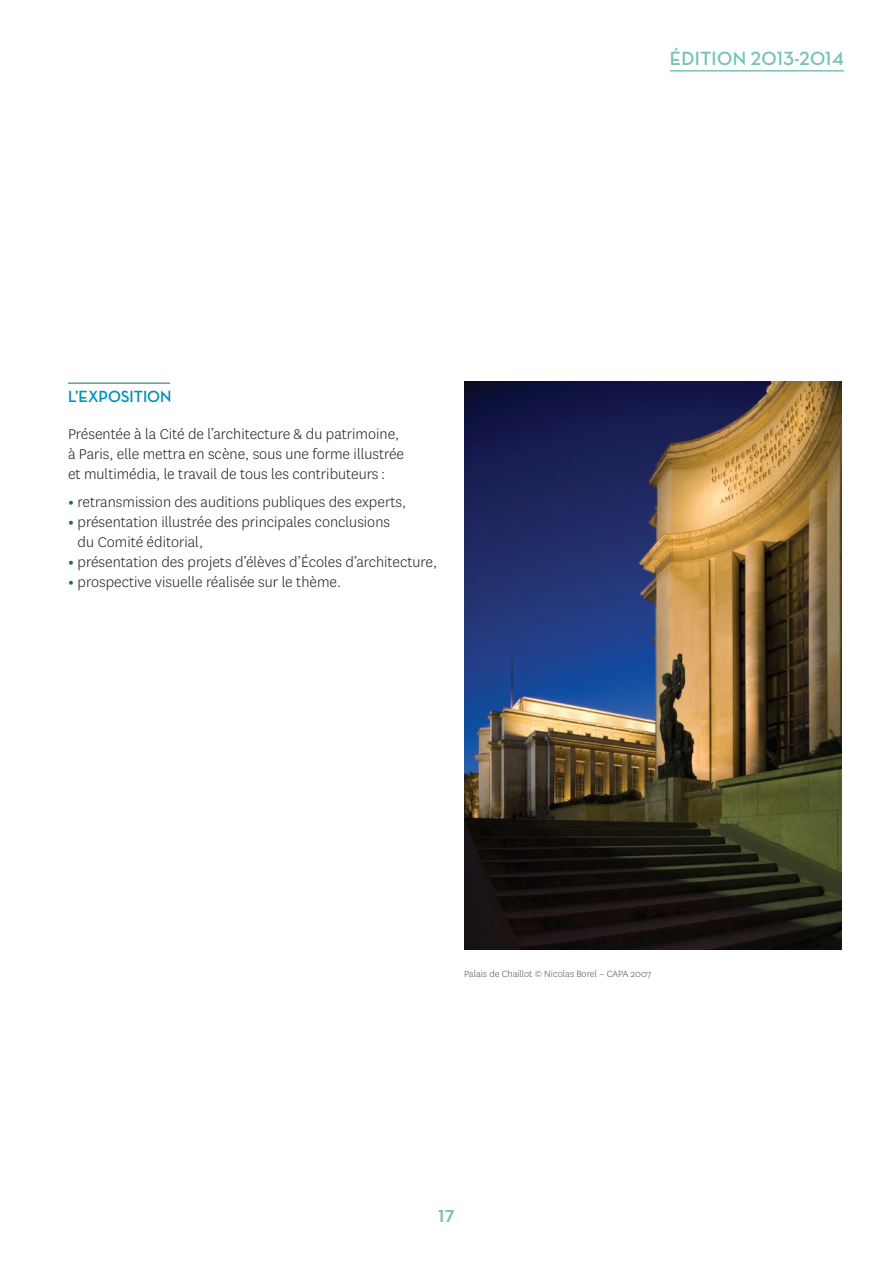
<style>
.page{position:relative;width:893px;height:1263px;background:#fff}
.page>*{position:absolute;margin:0;border:0;box-sizing:border-box;transform-origin:0 0}
.t1{font:700 22.5px "Neutra Disp";color:#76c3b4}
.t2{font:700 19.5px "Neutra Disp";letter-spacing:.02em;color:#76c3b4}
.t3{font:300 16.5px/19.8px "National";color:#231f20}
.t4{font:700 16.5px "Neutra Disp";color:#0091b8}
.t5{font:300 10.5px "National";color:#57585a}
.s1{font-weight:700;color:#24626b}
</style>
<div class="page">
<hr style="left:68px;top:383px;width:102px;height:1px;background:#24626b">
<img style="left:464px;top:382px;width:378px;height:568px">
<hr style="left:670px;top:70px;width:174px;height:2px;background:#76c3b4">
<p class="t4" style="left:68px;top:387px;width:105px">L’EXPOSITION</p>
<p class="t3" style="left:68px;top:424px;width:338px">Présentée à la Cité de l’architecture &amp; du patrimoine, à Paris, elle mettra en scène, sous une forme illustrée et multimédia, le travail de tous les contributeurs :</p>
<p class="t3" style="left:68px;top:492px;width:340px"><span class="s1">•</span> retransmission des auditions publiques des experts,</p>
<p class="t3" style="left:78px;top:512px;width:314px;text-indent:-10px"><span class="s1">•</span> présentation illustrée des principales conclusions du Comité éditorial,</p>
<p class="t3" style="left:68px;top:551px;width:371px"><span class="s1">•</span> présentation des projets d’élèves d’Écoles d’architecture,</p>
<p class="t3" style="left:68px;top:571px;width:275px"><span class="s1">•</span> prospective visuelle réalisée sur le thème.</p>
<p class="t2" style="left:670px;top:47px;width:175px">ÉDITION 2013-2014</p>
<p class="t5" style="left:464px;top:968px;width:189px">Palais de Chaillot © Nicolas Borel – CAPA 2007</p>
<p class="t1" style="left:438px;top:1202px;width:18px">17</p>
</div>
